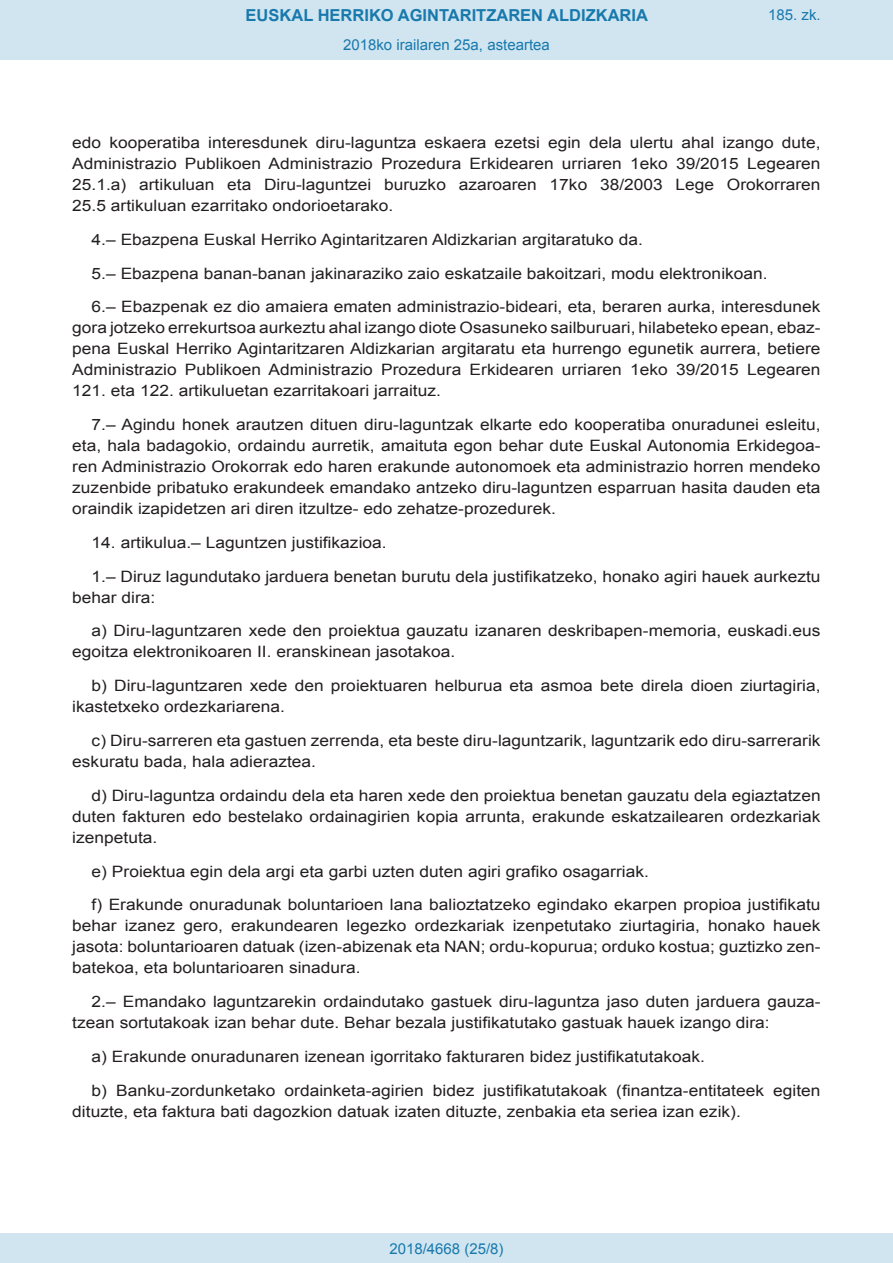
<style>
.page{position:relative;width:893px;height:1263px;background:#fff}
.page>*{position:absolute;margin:0;border:0;box-sizing:border-box;transform-origin:0 0}
.t1{font:700 16.5px "Arial";color:#1879ad}
.BOPVDetalle{font:15.6px/21px "Arial";color:#231f20;scale:1.11 1}
.Paginacion_Centro{font:15px "Arial";color:#1879ad}
</style>
<div class="page">
<div style="left:0;top:0;width:893px;height:60px;background:#d0e5f0"></div>
<div style="left:0;top:1233px;width:893px;height:30px;background:#d0e5f0"></div>
<p class="t1" style="left:246px;top:4px;width:404px">EUSKAL HERRIKO AGINTARITZAREN ALDIZKARIA</p>
<p class="Paginacion_Centro" style="left:343px;top:35px;width:208px">2018ko irailaren 25a, asteartea</p>
<p class="Paginacion_Centro" style="left:768px;top:5px;width:54px">185. zk.</p>
<p class="BOPVDetalle" style="left:72px;top:132px;width:676px;text-align:justify">edo kooperatiba interesdunek diru-laguntza eskaera ezetsi egin dela ulertu ahal izango dute, Administrazio Publikoen Administrazio Prozedura Erkidearen urriaren 1eko 39/2015 Legearen 25.1.a) artikuluan eta Diru-laguntzei buruzko azaroaren 17ko 38/2003 Lege Orokorraren 25.5 artikuluan ezarritako ondorioetarako.</p>
<p class="BOPVDetalle" style="left:92px;top:229px;width:498px">4.– Ebazpena Euskal Herriko Agintaritzaren Aldizkarian argitaratuko da.</p>
<p class="BOPVDetalle" style="left:92px;top:263px;width:611px">5.– Ebazpena banan-banan jakinaraziko zaio eskatzaile bakoitzari, modu elektronikoan.</p>
<p class="BOPVDetalle" style="left:72px;top:297px;width:676px;text-align:justify;text-indent:19px">6.– Ebazpenak ez dio amaiera ematen administrazio-bideari, eta, beraren aurka, interesdunek gora jotzeko errekurtsoa aurkeztu ahal izango diote Osasuneko sailburuari, hilabeteko epean, ebaz&shy;pena Euskal Herriko Agintaritzaren Aldizkarian argitaratu eta hurrengo egunetik aurrera, betiere Administrazio Publikoen Administrazio Prozedura Erkidearen urriaren 1eko 39/2015 Legearen 121. eta 122. artikuluetan ezarritakoari jarraituz.</p>
<p class="BOPVDetalle" style="left:72px;top:414px;width:676px;text-align:justify;text-indent:19px">7.– Agindu honek arautzen dituen diru-laguntzak elkarte edo kooperatiba onuradunei esleitu, eta, hala badagokio, ordaindu aurretik, amaituta egon behar dute Euskal Autonomia Erkidegoa&shy;ren Administrazio Orokorrak edo haren erakunde autonomoek eta administrazio horren mendeko zuzenbide pribatuko erakundeek emandako antzeko diru-laguntzen esparruan hasita dauden eta oraindik izapidetzen ari diren itzultze- edo zehatze-prozedurek.</p>
<p class="BOPVDetalle" style="left:92px;top:532px;width:267px">14. artikulua.– Laguntzen justifikazioa.</p>
<p class="BOPVDetalle" style="left:72px;top:566px;width:676px;text-indent:19px">1.– Diruz lagundutako jarduera benetan burutu dela justifikatzeko, honako agiri hauek aurkeztu behar dira:</p>
<p class="BOPVDetalle" style="left:72px;top:621px;width:676px;text-indent:19px">a) Diru-laguntzaren xede den proiektua gauzatu izanaren deskribapen-memoria, euskadi.eus egoitza elektronikoaren II. eranskinean jasotakoa.</p>
<p class="BOPVDetalle" style="left:72px;top:675px;width:676px;text-indent:19px">b) Diru-laguntzaren xede den proiektuaren helburua eta asmoa bete direla dioen ziurtagiria, ikastetxeko ordezkariarena.</p>
<p class="BOPVDetalle" style="left:72px;top:730px;width:676px;text-indent:19px">c) Diru-sarreren eta gastuen zerrenda, eta beste diru-laguntzarik, laguntzarik edo diru-sarrerarik eskuratu bada, hala adieraztea.</p>
<p class="BOPVDetalle" style="left:72px;top:785px;width:676px;text-align:justify;text-indent:19px">d) Diru-laguntza ordaindu dela eta haren xede den proiektua benetan gauzatu dela egiaztatzen duten fakturen edo bestelako ordainagirien kopia arrunta, erakunde eskatzailearen ordezkariak izenpetuta.</p>
<p class="BOPVDetalle" style="left:92px;top:861px;width:503px">e) Proiektua egin dela argi eta garbi uzten duten agiri grafiko osagarriak.</p>
<p class="BOPVDetalle" style="left:72px;top:894px;width:676px;text-align:justify;text-indent:19px">f) Erakunde onuradunak boluntarioen lana balioztatzeko egindako ekarpen propioa justifikatu behar izanez gero, erakundearen legezko ordezkariak izenpetutako ziurtagiria, honako hauek jasota: boluntarioaren datuak (izen-abizenak eta NAN; ordu-kopurua; orduko kostua; guztizko zen&shy;batekoa, eta boluntarioaren sinadura.</p>
<p class="BOPVDetalle" style="left:72px;top:991px;width:676px;text-indent:19px">2.– Emandako laguntzarekin ordaindutako gastuek diru-laguntza jaso duten jarduera gauza&shy;tzean sortutakoak izan behar dute. Behar bezala justifikatutako gastuak hauek izango dira:</p>
<p class="BOPVDetalle" style="left:92px;top:1046px;width:554px">a) Erakunde onuradunaren izenean igorritako fakturaren bidez justifikatutakoak.</p>
<p class="BOPVDetalle" style="left:72px;top:1080px;width:676px;text-indent:19px">b) Banku-zordunketako ordainketa-agirien bidez justifikatutakoak (finantza-entitateek egiten dituzte, eta faktura bati dagozkion datuak izaten dituzte, zenbakia eta seriea izan ezik).</p>
<p class="Paginacion_Centro" style="left:389px;top:1238px;width:116px">2018/4668 (25/8)</p>
</div>
